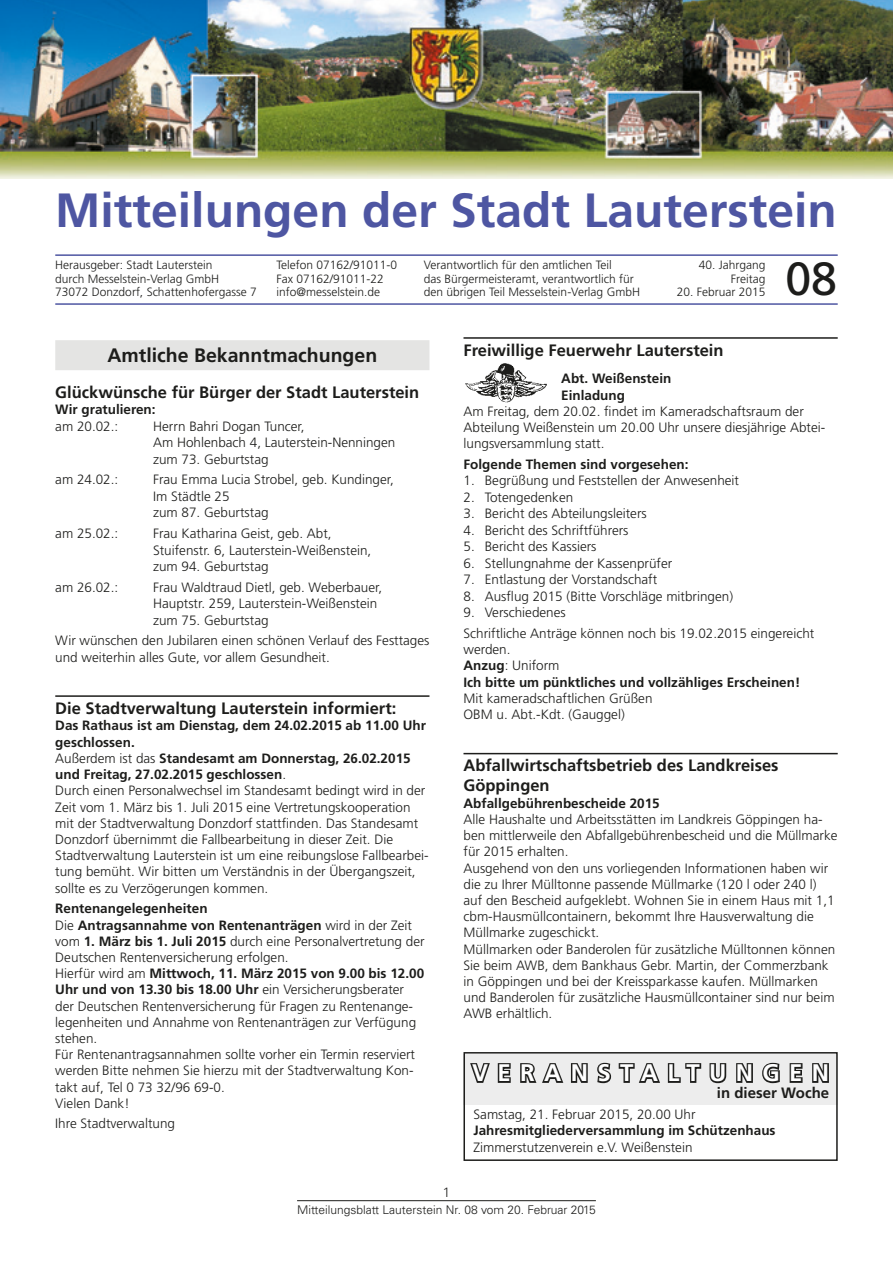
<style>
.page{position:relative;width:893px;height:1263px;background:#fff}
.page>*{position:absolute;margin:0;border:0;box-sizing:border-box;transform-origin:0 0}
.t1{font:700 48px "Frutiger";color:#4e56a2}
.t2{font:46.5px "Frutiger";color:#1d1d1b}
.t3{font:700 24px "Frutiger";letter-spacing:.39em;color:#fff}
.t4{font:700 19.5px "Frutiger";color:#1d1d1b}
.t5{font:700 16.5px/19.8px "Frutiger";color:#1d1d1b}
.t6{font:700 15px "Frutiger";color:#1d1d1b}
.t7{font:300 13.5px/16.2px "Frutiger";color:#1d1d1b}
.t8{font:700 13.5px/16.4px "Frutiger";color:#1d1d1b}
.t9{font:300 13.5px "Univers";color:#1d1d1b}
.t10{font:300 12px/13.5px "Frutiger";color:#1d1d1b}
.t11{font:300 12px "Univers";color:#1d1d1b}
.s1{font-weight:700}
.s2{font-weight:300}
</style>
<div class="page">
<hr style="left:297px;top:1200px;width:299px;height:1px;background:#1d1d1b">
<hr style="left:55px;top:254px;width:783px;height:2px;background:#4e56a2">
<hr style="left:55px;top:303px;width:783px;height:2px;background:#4e56a2">
<div style="left:463px;top:1054px;width:375px;height:51px;background:#ededed"></div>
<svg style="left:470px;top:1063px;width:41px;height:20px"></svg>
<svg style="left:520px;top:1063px;width:68px;height:20px"></svg>
<svg style="left:597px;top:1062px;width:130px;height:22px"></svg>
<svg style="left:736px;top:1063px;width:17px;height:20px"></svg>
<svg style="left:762px;top:1062px;width:18px;height:22px"></svg>
<svg style="left:789px;top:1063px;width:14px;height:20px"></svg>
<svg style="left:812px;top:1063px;width:17px;height:20px"></svg>
<div style="left:463px;top:1052px;width:375px;height:109px;border:2px solid #1d1d1b"></div>
<div style="left:55px;top:340px;width:374px;height:30px;background:#e4e4e3"></div>
<hr style="left:55px;top:695px;width:374px;height:2px;background:#1d1d1b">
<hr style="left:463px;top:753px;width:375px;height:1px;background:#1d1d1b">
<hr style="left:463px;top:337px;width:375px;height:2px;background:#1d1d1b">
<img style="left:465px;top:363px;width:82px;height:40px">
<img style="left:0;top:0;width:893px;height:178px">
<h1 class="t1" style="left:55px;top:182px;width:783px">Mitteilungen der Stadt Lauterstein</h1>
<p class="t10" style="left:55px;top:259px;width:203px">Herausgeber: Stadt Lauterstein<br>durch Messelstein-Verlag GmbH<br>73072 Donzdorf, Schattenhofergasse 7</p>
<p class="t10" style="left:276px;top:259px;width:122px">Telefon 07162/91011-0<br>Fax 07162/91011-22 info@messelstein.de</p>
<p class="t10" style="left:424px;top:259px;width:218px">Verantwortlich für den amtlichen Teil<br>das Bürgermeisteramt, verantwortlich für den übrigen Teil Messelstein-Verlag GmbH</p>
<p class="t10" style="left:699px;top:259px;width:68px;text-align:right">40. Jahrgang<br>Freitag</p>
<h2 class="t2" style="left:785px;top:252px;width:53px">08</h2>
<p class="t10" style="left:677px;top:286px;width:90px">20. Februar 2015</p>
<h3 class="t4" style="left:107px;top:343px;width:271px">Amtliche Bekanntmachungen</h3>
<p class="t5" style="left:55px;top:382px;width:365px">Glückwünsche für Bürger der Stadt Lauterstein</p>
<p class="t8" style="left:55px;top:401px;width:102px">Wir gratulieren:</p>
<p class="t7" style="left:55px;top:418px;width:65px">am 20.02.:</p>
<p class="t7" style="left:153px;top:418px;width:244px">Herrn Bahri Dogan Tuncer,<br>Am Hohlenbach 4, Lauterstein-Nenningen zum 73. Geburtstag</p>
<p class="t7" style="left:55px;top:472px;width:65px">am 24.02.:</p>
<p class="t7" style="left:153px;top:472px;width:242px">Frau Emma Lucia Strobel, geb. Kundinger,<br>Im Städtle 25<br>zum 87. Geburtstag</p>
<p class="t7" style="left:55px;top:526px;width:65px">am 25.02.:</p>
<p class="t7" style="left:153px;top:525px;width:220px">Frau Katharina Geist, geb. Abt,<br>Stuifenstr. 6, Lauterstein-Weißenstein, zum 94. Geburtstag</p>
<p class="t7" style="left:55px;top:579px;width:65px">am 26.02.:</p>
<p class="t7" style="left:153px;top:579px;width:231px">Frau Waldtraud Dietl, geb. Weberbauer,<br>Hauptstr. 259, Lauterstein-Weißenstein zum 75. Geburtstag</p>
<p class="t7" style="left:55px;top:633px;width:376px">Wir wünschen den Jubilaren einen schönen Verlauf des Festtages und weiterhin alles Gute, vor allem Gesundheit.</p>
<p class="t5" style="left:55px;top:698px;width:343px">Die Stadtverwaltung Lauterstein informiert:</p>
<p class="t7" style="left:55px;top:718px;width:375px"><span class="s1">Das Rathaus ist am Dienstag, dem 24.02.2015 ab 11.00 Uhr geschlossen.<br></span>Außerdem ist das <span class="s1">Standesamt am Donnerstag, 26.02.2015 und Freitag, 27.02.2015 geschlossen</span>.<br>Durch einen Personalwechsel im Standesamt bedingt wird in der Zeit vom 1. März bis 1. Juli 2015 eine Vertretungskooperation mit der Stadtverwaltung Donzdorf stattfinden. Das Standesamt Donzdorf übernimmt die Fallbearbeitung in dieser Zeit. Die Stadtverwaltung Lauterstein ist um eine reibungslose Fallbearbei&shy;tung bemüht. Wir bitten um Verständnis in der Übergangszeit, sollte es zu Verzögerungen kommen.</p>
<p class="t7" style="left:55px;top:901px;width:371px"><span class="s1">Rentenangelegenheiten<br></span>Die <span class="s1">Antragsannahme von Rentenanträgen</span> wird in der Zeit vom <span class="s1">1. März bis 1. Juli 2015</span> durch eine Personalvertretung der Deutschen Rentenversicherung erfolgen.<br>Hierfür wird am <span class="s1">Mittwoch, 11. März 2015 von 9.00 bis 12.00<br>Uhr und von 13.30 bis 18.00 Uhr</span> ein Versicherungsberater der Deutschen Rentenversicherung für Fragen zu Rentenange&shy;legenheiten und Annahme von Rentenanträgen zur Verfügung stehen.<br>Für Rentenantragsannahmen sollte vorher ein Termin reserviert werden Bitte nehmen Sie hierzu mit der Stadtverwaltung Kon&shy;takt auf, Tel 0 73 32/96 69-0.<br>Vielen Dank!</p>
<p class="t7" style="left:55px;top:1116px;width:121px">Ihre Stadtverwaltung</p>
<p class="t5" style="left:463px;top:340px;width:262px">Freiwillige Feuerwehr Lauterstein</p>
<p class="t8" style="left:561px;top:370px;width:112px">Abt. Weißenstein<br>Einladung</p>
<p class="t7" style="left:463px;top:403px;width:363px">Am Freitag, dem 20.02. findet im Kameradschaftsraum der<br>Abteilung Weißenstein um 20.00 Uhr unsere diesjährige Abtei&shy;lungsversammlung statt.</p>
<p class="t8" style="left:463px;top:456px;width:227px">Folgende Themen sind vorgesehen:</p>
<p class="t7" style="left:463px;top:473px;width:277px">1. Begrüßung und Feststellen der Anwesenheit</p>
<p class="t7" style="left:463px;top:489px;width:111px">2. Totengedenken</p>
<p class="t7" style="left:463px;top:506px;width:185px">3. Bericht des Abteilungsleiters</p>
<p class="t7" style="left:463px;top:522px;width:167px">4. Bericht des Schriftführers</p>
<p class="t7" style="left:463px;top:539px;width:135px">5. Bericht des Kassiers</p>
<p class="t7" style="left:463px;top:555px;width:210px">6. Stellungnahme der Kassenprüfer</p>
<p class="t7" style="left:463px;top:572px;width:195px">7. Entlastung der Vorstandschaft</p>
<p class="t7" style="left:463px;top:588px;width:271px">8. Ausflug 2015 (Bitte Vorschläge mitbringen)</p>
<p class="t7" style="left:463px;top:603px;width:352px;line-height:20.4px">9. Verschiedenes<br>Schriftliche Anträge können noch bis 19.02.2015 eingereicht</p>
<p class="t8" style="left:463px;top:641px;width:338px"><span class="s2">werden.<br></span>Anzug<span class="s2">: Uniform<br></span>Ich bitte um pünktliches und vollzähliges Erscheinen!</p>
<p class="t7" style="left:463px;top:690px;width:190px">Mit kameradschaftlichen Grüßen<br>OBM u. Abt.-Kdt. (Gauggel)</p>
<p class="t5" style="left:463px;top:756px;width:317px">Abfallwirtschaftsbetrieb des Landkreises<br>Göppingen</p>
<p class="t8" style="left:463px;top:795px;width:198px">Abfallgebührenbescheide 2015</p>
<p class="t7" style="left:463px;top:811px;width:376px">Alle Haushalte und Arbeitsstätten im Landkreis Göppingen ha&shy;ben mittlerweile den Abfallgebührenbescheid und die Müllmarke für 2015 erhalten.<br>Ausgehend von den uns vorliegenden Informationen haben wir die zu Ihrer Mülltonne passende Müllmarke (120 l oder 240 l) auf den Bescheid aufgeklebt. Wohnen Sie in einem Haus mit 1,1 cbm-Hausmüllcontainern, bekommt Ihre Hausverwaltung die Müllmarke zugeschickt.<br>Müllmarken oder Banderolen für zusätzliche Mülltonnen können Sie beim AWB, dem Bankhaus Gebr. Martin, der Commerzbank in Göppingen und bei der Kreissparkasse kaufen. Müllmarken und Banderolen für zusätzliche Hausmüllcontainer sind nur beim AWB erhältlich.</p>
<h3 class="t3" style="left:472px;top:1059px;width:359px">VERANSTALTUNGEN</h3>
<p class="t6" style="left:717px;top:1084px;width:114px">in dieser Woche</p>
<p class="t7" style="left:473px;top:1106px;width:224px">Samstag, 21. Februar 2015, 20.00 Uhr</p>
<p class="t8" style="left:473px;top:1123px;width:304px">Jahresmitgliederversammlung im Schützenhaus</p>
<p class="t7" style="left:473px;top:1139px;width:221px">Zimmerstutzenverein e.V. Weißenstein</p>
<p class="t9" style="left:443px;top:1184px;width:9px">1</p>
<p class="t11" style="left:297px;top:1202px;width:300px">Mitteilungsblatt Lauterstein Nr. 08 vom 20. Februar 2015</p>
</div>
